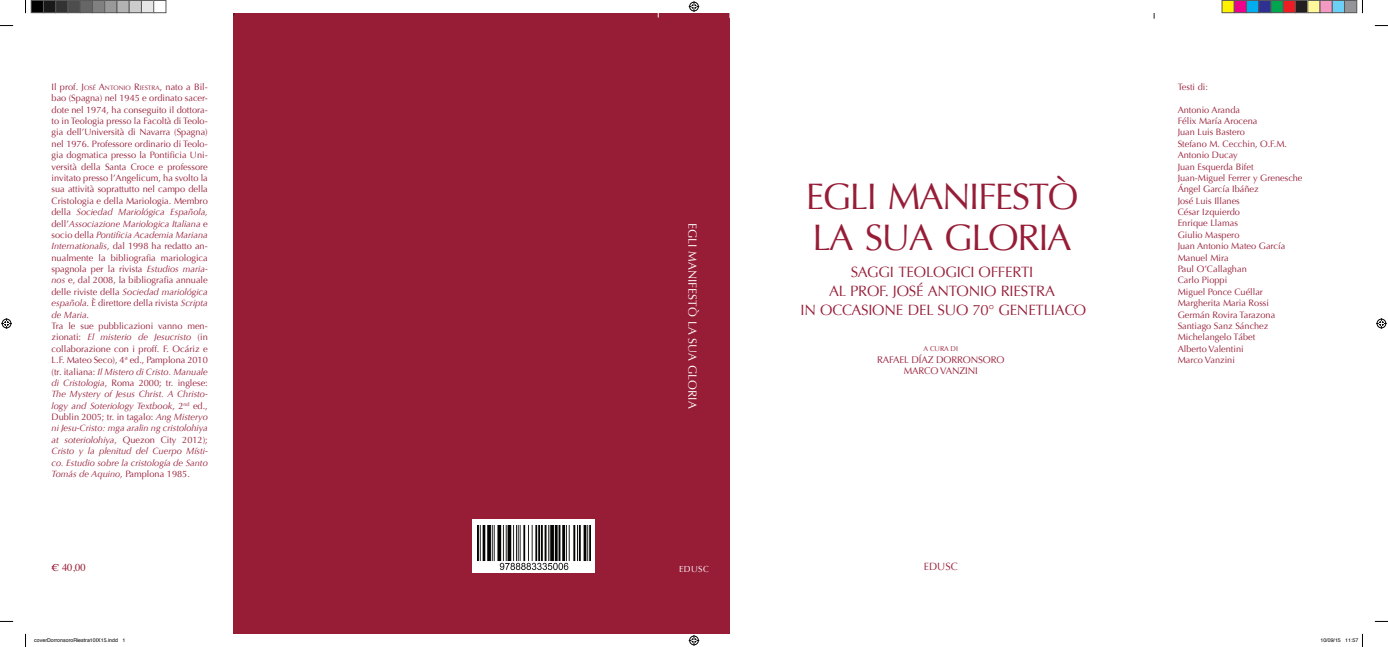
<style>
.page{position:relative;width:1388px;height:647px;background:#fff}
.page>*{position:absolute;margin:0;border:0;box-sizing:border-box;transform-origin:0 0}
.t1{font:36.75px/41.1px "Optima";letter-spacing:-.04em;color:#971d37}
.t2{font:14.88px/19.2px "Optima";letter-spacing:-.01em;color:#971d37;text-align:center}
.t3{font:11.81px "Optima";letter-spacing:.01em;color:#fff}
.t4{font:10.5px "Times";color:#971d37}
.t5{font:10.5px "Optima";color:#971d37}
.t6{font:9.62px/11.4px "Optima";letter-spacing:-.01em;color:#971d37;text-align:center}
.t7{font:9.19px/11.4px "Optima";color:#971d37}
.t8{font:8.75px "Optima";color:#fff}
.t9{font:7px "Optima";letter-spacing:-.01em;color:#971d37}
.t10{font:5.25px "Helvetica";color:#000}
.s1{font-style:inherit}
.s2{font-size:6.39px}
.s3{font-style:italic}
</style>
<div class="page">
<div style="left:234px;top:13px;width:496px;height:620px;background:#971d37"></div>
<div style="left:472px;top:519px;width:123px;height:53px;background:#fff"></div>
<img style="left:478px;top:525px;width:113px;height:46px">
<svg style="left:0;top:25px;width:13px;height:1px"></svg>
<svg style="left:1375px;top:25px;width:13px;height:1px"></svg>
<svg style="left:0;top:620px;width:13px;height:2px"></svg>
<svg style="left:1375px;top:620px;width:13px;height:2px"></svg>
<svg style="left:25px;top:0;width:1px;height:13px"></svg>
<svg style="left:25px;top:633px;width:1px;height:13px"></svg>
<svg style="left:1362px;top:0;width:1px;height:13px"></svg>
<svg style="left:689px;top:1px;width:10px;height:11px"></svg>
<svg style="left:689px;top:635px;width:10px;height:10px"></svg>
<svg style="left:1px;top:318px;width:11px;height:10px"></svg>
<svg style="left:1376px;top:318px;width:11px;height:10px"></svg>
<div style="left:31px;top:0;width:12px;height:13px;background:#000"></div>
<div style="left:31px;top:0;width:13px;height:13px;border:1px solid #595959"></div>
<div style="left:43px;top:0;width:13px;height:13px;background:#1a1a1a"></div>
<div style="left:43px;top:0;width:13px;height:13px;border:1px solid #595959"></div>
<div style="left:56px;top:0;width:12px;height:13px;background:#333"></div>
<div style="left:55px;top:0;width:13px;height:13px;border:1px solid #595959"></div>
<div style="left:68px;top:0;width:12px;height:13px;background:#4d4d4d"></div>
<div style="left:68px;top:0;width:13px;height:13px;border:1px solid #595959"></div>
<div style="left:80px;top:0;width:12px;height:13px;background:#666"></div>
<div style="left:80px;top:0;width:13px;height:13px;border:1px solid #595959"></div>
<div style="left:92px;top:0;width:13px;height:13px;background:#808080"></div>
<div style="left:92px;top:0;width:13px;height:13px;border:1px solid #595959"></div>
<div style="left:105px;top:0;width:12px;height:13px;background:#999"></div>
<div style="left:104px;top:0;width:13px;height:13px;border:1px solid #595959"></div>
<div style="left:117px;top:0;width:12px;height:13px;background:#b3b3b3"></div>
<div style="left:117px;top:0;width:13px;height:13px;border:1px solid #595959"></div>
<div style="left:129px;top:0;width:12px;height:13px;background:#ccc"></div>
<div style="left:129px;top:0;width:13px;height:13px;border:1px solid #595959"></div>
<div style="left:141px;top:0;width:13px;height:13px;background:#e6e6e6"></div>
<div style="left:141px;top:0;width:13px;height:13px;border:1px solid #595959"></div>
<div style="left:153px;top:0;width:13px;height:13px;border:1px solid #595959"></div>
<div style="left:1222px;top:0;width:12px;height:13px;background:#fff101"></div>
<div style="left:1222px;top:0;width:13px;height:13px;border:1px solid #595959"></div>
<div style="left:1234px;top:0;width:12px;height:13px;background:#ed028c"></div>
<div style="left:1234px;top:0;width:13px;height:13px;border:1px solid #595959"></div>
<div style="left:1246px;top:0;width:13px;height:13px;background:#00aeef"></div>
<div style="left:1246px;top:0;width:13px;height:13px;border:1px solid #595959"></div>
<div style="left:1259px;top:0;width:12px;height:13px;background:#2e3092"></div>
<div style="left:1258px;top:0;width:13px;height:13px;border:1px solid #595959"></div>
<div style="left:1271px;top:0;width:12px;height:13px;background:#00a54f"></div>
<div style="left:1271px;top:0;width:13px;height:13px;border:1px solid #595959"></div>
<div style="left:1283px;top:0;width:12px;height:13px;background:#ee1d23"></div>
<div style="left:1283px;top:0;width:13px;height:13px;border:1px solid #595959"></div>
<div style="left:1295px;top:0;width:13px;height:13px;background:#231f20"></div>
<div style="left:1295px;top:0;width:13px;height:13px;border:1px solid #595959"></div>
<div style="left:1308px;top:0;width:12px;height:13px;background:#fff79a"></div>
<div style="left:1307px;top:0;width:13px;height:13px;border:1px solid #595959"></div>
<div style="left:1320px;top:0;width:12px;height:13px;background:#f499c2"></div>
<div style="left:1320px;top:0;width:13px;height:13px;border:1px solid #595959"></div>
<div style="left:1332px;top:0;width:12px;height:13px;background:#6bcff6"></div>
<div style="left:1332px;top:0;width:13px;height:13px;border:1px solid #595959"></div>
<div style="left:1344px;top:0;width:13px;height:13px;background:#939598"></div>
<div style="left:1344px;top:0;width:13px;height:13px;border:1px solid #595959"></div>
<svg style="left:1362px;top:633px;width:1px;height:13px"></svg>
<p class="t7" style="left:52px;top:81px;width:158px">I l prof. <span class="s1">J</span><span class="s2">OSÉ</span> <span class="s1">A</span><span class="s2">NTONIO</span> <span class="s1">R</span><span class="s2">IESTRA</span>, nato a Bil&shy;bao (Spagna) nel 1945 e ordinato sacer&shy;dote nel 1974, ha conseguito il dottora&shy;to in Teologia presso la Facoltà di Teolo&shy;gia dell’U niversità di Navarra (Spagna) nel 1976. Professore ordinario di Teolo&shy;gia dogmatica presso la Pontificia Uni&shy;versità della Santa Croce e professore invitato presso l’Angelicum, ha svolto la sua attività soprattutto nel campo della Cristologia e della Mariologia. Membro della <span class="s3">Sociedad Mariológica Española, </span>dell’<span class="s3">Associazione Mariologica Italiana</span> e socio della <span class="s3">Pontificia Academia Mariana Internationalis,</span> dal 1998 ha redatto an&shy;nualmente la bibliografia mariologica spagnola per la rivista <span class="s3">Estudios maria&shy;nos</span> e, dal 2008, la bibliografia annuale delle riviste della <span class="s3">Sociedad mariológica española</span>. È direttore della rivista <span class="s3">Scripta de Maria</span>.<br>Tra le sue pubblicazioni vanno men&shy;zionati: <span class="s3">El misterio de Jesucristo</span> (in collaborazione con i proff. F. Ocáriz e L.F. Mateo Seco), 4ª ed., Pamplona 2010 (tr. italiana: <span class="s3">Il Mistero di Cristo. Manuale di Cristologia</span>, Roma 2000; tr. inglese:<br><span class="s3">The Mystery of Jesus Christ. A Christo&shy;logy and Soteriology Textbook</span>, 2<sup>nd</sup> ed., Dublin 2005; tr. in tagalo: <span class="s3">Ang Misteryo ni Jesu-Cristo: mga aralin ng cristolohiya at soteriolohiya</span>, Quezon City 2012); <span class="s3">Cristo y la plenitud del Cuerpo Místi&shy;co. Estudio sobre la cristología de Santo Tomás de Aquino</span>, Pamplona 1985.</p>
<p class="t7" style="left:1178px;top:81px;width:32px">Testi di:</p>
<p class="t7" style="left:1178px;top:104px;width:126px">Antonio Aranda<br>Félix María Arocena<br>Juan Luis Bastero<br>Stefano M. Cecchin, O.F.M.<br>Antonio Ducay<br>Juan Esquerda Bifet<br>Juan-Miguel Ferrer y Grenesche<br>Ángel García I báñez<br>José Luis I llanes<br>César Izquierdo<br>Enrique Llamas<br>Giulio Maspero<br>Juan Antonio Mateo García<br>Manuel Mira<br>Paul O’Callaghan<br>Carlo Pioppi<br>Miguel Ponce Cuéllar<br>Margherita Maria Rossi<br>Germán Rovira Tarazona<br>Santiago Sanz Sánchez<br>Michelangelo Tábet<br>Alberto Valentini<br>Marco Vanzini</p>
<p class="t1" style="left:806px;top:176px;width:274px">Egli manifestò la sua gloria</p>
<p class="t2" style="left:801px;top:262px;width:287px">Saggi teologici offerti<br>al prof. José Antonio Riestra<br>in occasione del suo 70° genetlia<span class="s1">C</span>o</p>
<p class="t9" style="left:924px;top:345px;width:36px">A cura di</p>
<p class="t6" style="left:877px;top:354px;width:129px">Rafael Díaz Dorronsoro<br>Marco Vanzini</p>
<p class="t3" style="left:699px;top:223px;width:187px;rotate:90deg">Egli manifestò la sua gloria</p>
<p class="t4" style="left:52px;top:557px;width:36px">€ 40,00</p>
<p class="t8" style="left:679px;top:563px;width:31px">EDUSC</p>
<p class="t5" style="left:924px;top:560px;width:35px">Edusc</p>
<p class="t10" style="left:34px;top:635px;width:93px">coverDorronsoroRiestra10IX15.indd 1</p>
<p class="t10" style="left:1320px;top:635px;width:39px">10/09/15 11:57</p>
</div>
